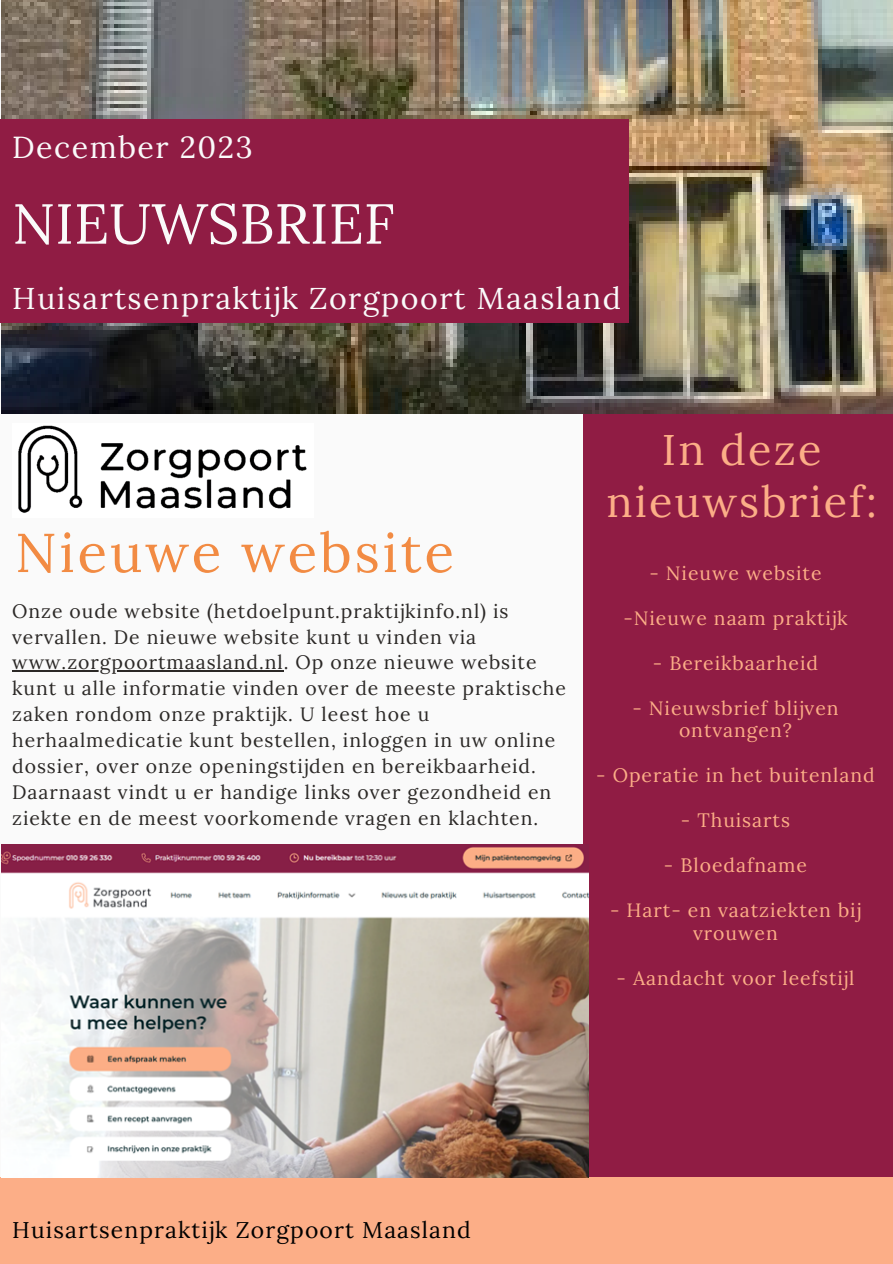
<style>
.page{position:relative;width:893px;height:1264px;background:#fff}
.page>*{position:absolute;margin:0;border:0;box-sizing:border-box;transform-origin:0 0}
.t1{font:56.25px "Lora";color:#fafafa}
.t2{font:54.6px "Lora";letter-spacing:.05em;color:#f28b43}
.t3{font:43.2px/51.8px "Lora";letter-spacing:.05em;color:#fcae87;text-align:center}
.t4{font:30.3px "Lora";letter-spacing:.05em;color:#fafafa}
.t5{font:22.8px "Lora";letter-spacing:.05em;color:#000}
.t6{font:19.35px/25.8px "Lora";letter-spacing:.05em;color:#2b2826}
.t7{font:19.35px/22.5px "Lora";letter-spacing:.05em;color:#fcae87;text-align:center}
</style>
<div class="page">
<div style="left:0;top:0;width:892px;height:1263px;background:#fafafa"></div>
<div style="left:583px;top:413px;width:309px;height:770px;background:#901c44"></div>
<img style="left:1px;top:0;width:891px;height:413px">
<div style="left:0;top:120px;width:628px;height:202px;background:#901c44"></div>
<div style="left:0;top:1177px;width:892px;height:86px;background:#fcae87"></div>
<img style="left:1px;top:844px;width:587px;height:333px">
<img style="left:18px;top:425px;width:289px;height:88px">
<svg style="left:12px;top:670px;width:17px;height:1px"></svg>
<hr style="left:29px;top:670px;width:255px;height:1px;background:#2b2826">
<p class="t4" style="left:12px;top:128px;width:242px">December 2023</p>
<p class="t1" style="left:12px;top:187px;width:384px">NIEUWSBRIEF</p>
<p class="t4" style="left:12px;top:278px;width:610px">Huisartsenpraktijk Zorgpoort Maasland</p>
<p class="t2" style="left:15px;top:517px;width:440px">Nieuwe website</p>
<p class="t6" style="left:12px;top:597px;width:555px">Onze oude website (hetdoelpunt.praktijkinfo.nl) is vervallen. De nieuwe website kunt u vinden via www.zorgpoortmaasland.nl. Op onze nieuwe website kunt u alle informatie vinden over de meeste praktische zaken rondom onze praktijk. U leest hoe u herhaalmedicatie kunt bestellen, inloggen in uw online dossier, over onze openingstijden en bereikbaarheid.<br>Daarnaast vindt u er handige links over gezondheid en ziekte en de meest voorkomende vragen en klachten.</p>
<p class="t3" style="left:606px;top:423px;width:272px">In deze nieuwsbrief:</p>
<p class="t7" style="left:649px;top:561px;width:174px">- Nieuwe website</p>
<p class="t7" style="left:623px;top:606px;width:226px">-Nieuwe naam praktijk</p>
<p class="t7" style="left:653px;top:651px;width:167px">- Bereikbaarheid</p>
<p class="t7" style="left:632px;top:696px;width:207px">- Nieuwsbrief blijven ontvangen?</p>
<p class="t7" style="left:596px;top:764px;width:280px">- Operatie in het buitenland</p>
<p class="t7" style="left:681px;top:809px;width:110px">- Thuisarts</p>
<p class="t7" style="left:664px;top:854px;width:144px">- Bloedafname</p>
<p class="t7" style="left:610px;top:899px;width:252px">- Hart- en vaatziekten bij vrouwen</p>
<p class="t7" style="left:616px;top:966px;width:239px">- Aandacht voor leefstijl</p>
<p class="t5" style="left:12px;top:1214px;width:460px">Huisartsenpraktijk Zorgpoort Maasland</p>
</div>
